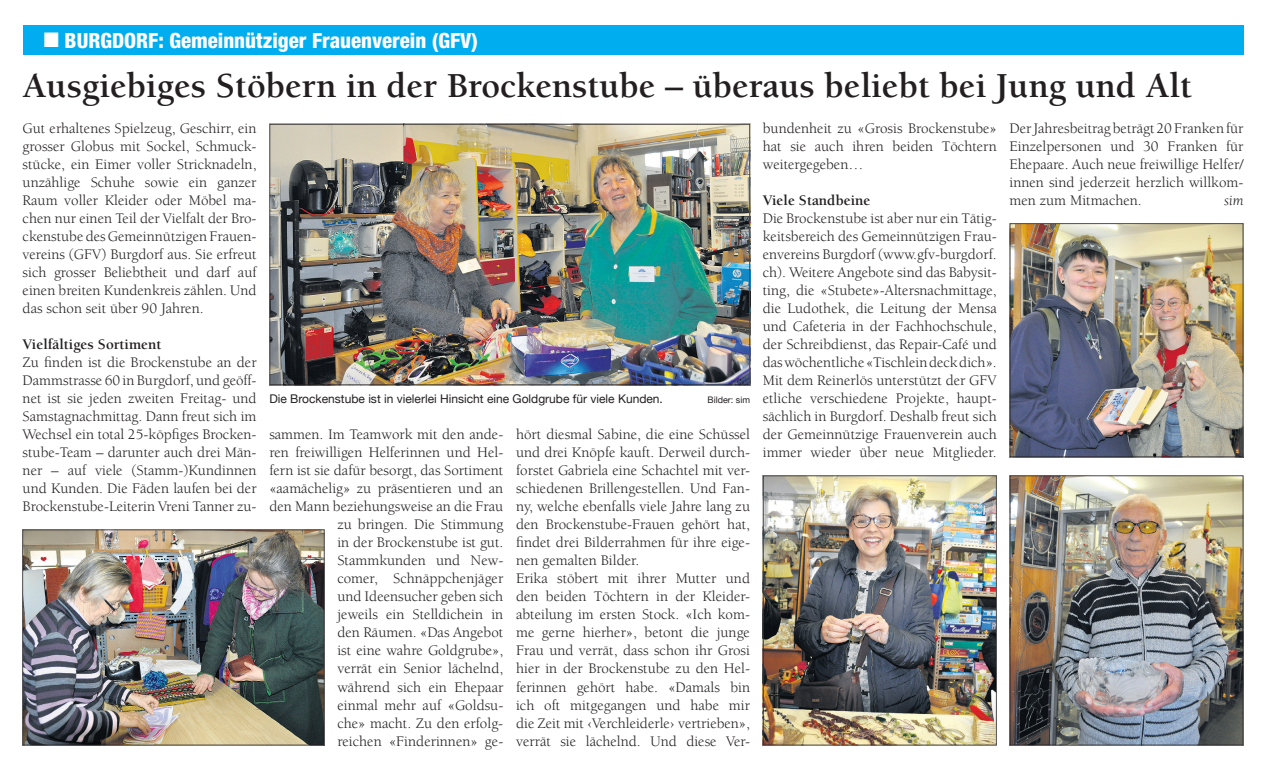
<style>
.page{position:relative;width:1265px;height:767px;background:#fff}
.page>*{position:absolute;margin:0;border:0;box-sizing:border-box;transform-origin:0 0}
.t1{font:700 36px "Berkeley";color:#231f20}
.t2{font:800 condensed 21px "Helvetica Neue";color:#fff}
.t3{font:15px/18px "Berkeley";color:#231f20;text-align:justify}
.t4{font:700 15px "Berkeley";color:#231f20}
.t5{font:italic 15px "Berkeley";color:#231f20}
.t6{font:12px "Helvetica Neue";color:#231f20}
.t7{font:9px "Helvetica Neue";color:#231f20}
</style>
<div class="page">
<img style="left:269px;top:124px;width:481px;height:261px">
<img style="left:22px;top:529px;width:303px;height:216px">
<img style="left:1009px;top:223px;width:234px;height:234px">
<img style="left:762px;top:475px;width:234px;height:270px">
<img style="left:1009px;top:475px;width:234px;height:270px">
<div style="left:23px;top:25px;width:1220px;height:30px;background:#00aeef"></div>
<h2 class="t2" style="left:44px;top:27px;width:435px">■ BURGDORF: Gemeinnütziger Frauenverein (GFV)</h2>
<h1 class="t1" style="left:23px;top:67px;width:1170px">Ausgiebiges Stöbern in der Brockenstube – überaus beliebt bei Jung und Alt</h1>
<p class="t3" style="left:23px;top:120px;width:235px">Gut erhaltenes Spielzeug, Geschirr, ein grosser Globus mit Sockel, Schmuck&shy;stücke, ein Eimer voller Stricknadeln, unzählige Schuhe sowie ein ganzer Raum voller Kleider oder Möbel ma&shy;chen nur einen Teil der Vielfalt der Bro&shy;ckenstube des Gemeinnützigen Frauen&shy;vereins (GFV) Burgdorf aus. Sie erfreut sich grosser Beliebtheit und darf auf einen breiten Kundenkreis zählen. Und das schon seit über 90 Jahren.</p>
<p class="t4" style="left:23px;top:336px;width:140px">Vielfältiges Sortiment</p>
<p class="t3" style="left:23px;top:354px;width:235px">Zu finden ist die Brockenstube an der Dammstrasse 60 in Burgdorf, und geöff&shy;net ist sie jeden zweiten Freitag- und Samstagnachmittag. Dann freut sich im Wechsel ein total 25-köpfiges Brocken&shy;stube-Team – darunter auch drei Män&shy;ner – auf viele (Stamm-)Kundinnen und Kunden. Die Fäden laufen bei der Brockenstube-Leiterin Vreni Tanner zu-</p>
<p class="t6" style="left:269px;top:390px;width:395px">Die Brockenstube ist in vielerlei Hinsicht eine Goldgrube für viele Kunden.</p>
<p class="t7" style="left:707px;top:393px;width:44px">Bilder: sim</p>
<p class="t3" style="left:269px;top:426px;width:235px;text-align:right">sammen. Im Teamwork mit den ande&shy;ren freiwilligen Helferinnen und Hel&shy;fern ist sie dafür besorgt, das Sortiment «aamächelig» zu präsentieren und an den Mann beziehungsweise an die Frau zu bringen. Die Stimmung<br>in der Brockenstube ist gut.<br>Stammkunden und New-<br>comer, Schnäppchenjäger<br>und Ideensucher geben sich<br>jeweils ein Stelldichein in<br>den Räumen. «Das Angebot<br>ist eine wahre Goldgrube»,<br>verrät ein Senior lächelnd,<br>während sich ein Ehepaar<br>einmal mehr auf «Goldsu-<br>che» macht. Zu den erfolg-<br>reichen «Finderinnen» ge-</p>
<p class="t3" style="left:516px;top:426px;width:235px;text-align:left">hört diesmal Sabine, die eine Schüssel und drei Knöpfe kauft. Derweil durch&shy;forstet Gabriela eine Schachtel mit ver&shy;schiedenen Brillengestellen. Und Fan&shy;ny, welche ebenfalls viele Jahre lang zu den Brockenstube-Frauen gehört hat, findet drei Bilderrahmen für ihre eige&shy;nen gemalten Bilder.<br>Erika stöbert mit ihrer Mutter und den beiden Töchtern in der Kleider&shy;abteilung im ersten Stock. «Ich kom&shy;me gerne hierher», betont die junge Frau und verrät, dass schon ihr Grosi hier in der Brockenstube zu den Hel&shy;ferinnen gehört habe. «Damals bin ich oft mitgegangen und habe mir die Zeit mit ‹Verchleiderle› vertrieben», verrät sie lächelnd. Und diese Ver-</p>
<p class="t3" style="left:762px;top:120px;width:235px">bundenheit zu «Grosis Brockenstube» hat sie auch ihren beiden Töchtern weitergegeben…</p>
<p class="t4" style="left:762px;top:192px;width:109px">Viele Standbeine</p>
<p class="t3" style="left:762px;top:210px;width:235px">Die Brockenstube ist aber nur ein Tätig&shy;keitsbereich des Gemeinnützigen Frau&shy;envereins Burgdorf (www.gfv-burgdorf. ch). Weitere Angebote sind das Babysit&shy;ting, die «Stubete»-Altersnachmittage, die Ludothek, die Leitung der Mensa und Cafeteria in der Fachhochschule, der Schreibdienst, das Repair-Café und das wöchentliche «Tischlein deck dich».<br>Mit dem Reinerlös unterstützt der GFV etliche verschiedene Projekte, haupt&shy;sächlich in Burgdorf. Deshalb freut sich der Gemeinnützige Frauenverein auch immer wieder über neue Mitglieder.</p>
<p class="t3" style="left:1009px;top:120px;width:235px">Der Jahresbeitrag beträgt 20 Franken für Einzelpersonen und 30 Franken für Ehepaare. Auch neue freiwillige Helfer/ innen sind jederzeit herzlich willkom&shy;men zum Mitmachen.</p>
<p class="t5" style="left:1224px;top:193px;width:21px">sim</p>
</div>
